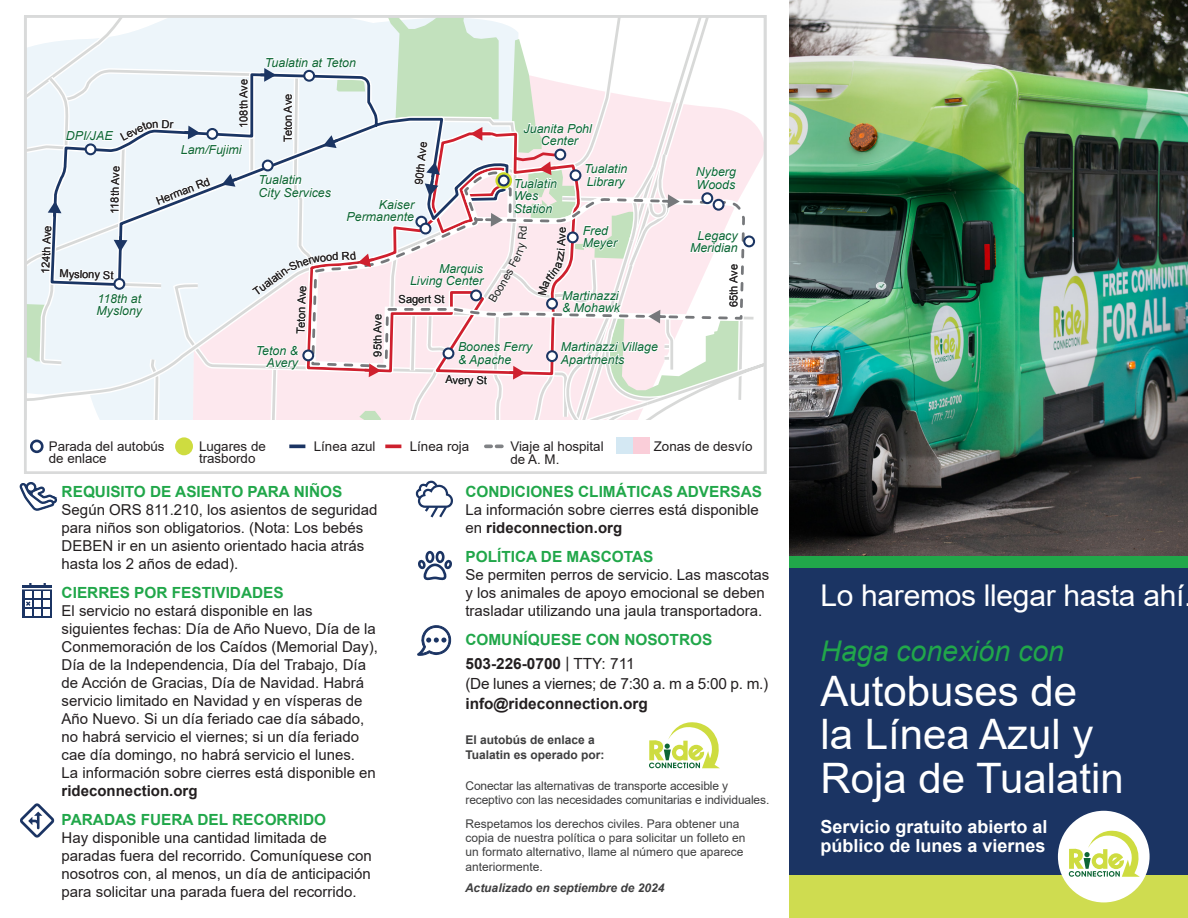
<style>
.page{position:relative;width:1188px;height:918px;background:#fff}
.page>*{position:absolute;margin:0;border:0;box-sizing:border-box;transform-origin:0 0}
.Fron_page____Title{font:42px/43.5px "Arial";color:#fff}
.Fron_page____Title-2{font:30px "Arial";letter-spacing:-.01em;color:#fff}
.Body{font:italic 28.5px "Arial";color:#21a74a}
.Front_Page-Service_description{font:700 18px/19.5px "Arial";color:#fff}
.Green_subhead{font:700 15.3px "Arial";color:#21a74a}
.Body-2{font:700 15.3px "Arial";color:#231f20}
.Body-3{font:15.3px "Arial";letter-spacing:-.02em;color:#231f20}
.Body-4{font:700 15.3px "Arial";color:#21a74a}
.Body-5{font:15px/18px "Arial";color:#231f20}
.legend_text{font:13.35px/13.5px "Arial";color:#231f20}
.Body-6{font:13.35px/12px "Arial";color:#231f20}
.t1{font:italic 12.45px/12.5px "Arial";color:#0c6635}
.Body-7{font:12px/14.4px "Arial";color:#3e3e3f}
.Body-8{font:700 12px/14.4px "Arial";color:#3e3e3f}
.Body-9{font:italic 700 12px "Arial";color:#3e3e3f}
.t2{font:11.1px "Arial";color:#3e3e3f}
.t3{font:11.1px "Arial";color:#231f20}
.s1{font-weight:700}
.s2{font-weight:400}
</style>
<div class="page">
<div style="left:790px;top:567px;width:398px;height:316px;background:#1b3463"></div>
<div style="left:790px;top:875px;width:398px;height:43px;background:#cfdc50"></div>
<div style="left:1058px;top:811px;width:92px;height:91px;background:#fff;border-radius:50%"></div>
<img style="left:790px;top:0;width:398px;height:556px">
<div style="left:790px;top:556px;width:398px;height:12px;background:#21a74a"></div>
<svg style="left:1069px;top:831px;width:71px;height:46px"></svg>
<svg style="left:649px;top:722px;width:71px;height:46px"></svg>
<svg style="left:417px;top:625px;width:35px;height:31px"></svg>
<div style="left:23px;top:586px;width:29px;height:32px;background:#1b3463"></div>
<div style="left:25px;top:591px;width:7px;height:7px;background:#fff"></div>
<div style="left:34px;top:591px;width:7px;height:7px;background:#fff"></div>
<div style="left:43px;top:591px;width:7px;height:7px;background:#fff"></div>
<div style="left:34px;top:600px;width:7px;height:7px;background:#fff"></div>
<div style="left:43px;top:600px;width:7px;height:7px;background:#fff"></div>
<hr style="left:20px;top:588px;width:37px;height:1px;background:#fff">
<svg style="left:25px;top:600px;width:7px;height:7px"></svg>
<div style="left:25px;top:609px;width:7px;height:7px;background:#fff"></div>
<div style="left:34px;top:609px;width:7px;height:7px;background:#fff"></div>
<div style="left:43px;top:609px;width:7px;height:7px;background:#fff"></div>
<svg style="left:20px;top:803px;width:35px;height:35px"></svg>
<svg style="left:19px;top:16px;width:746px;height:571px"></svg>
<p class="t1" style="left:66px;top:130px;width:48px">DPI/JAE</p>
<p class="t2" style="left:38px;top:274px;width:50px;rotate:-88deg">124th Ave</p>
<p class="t2" style="left:107px;top:214px;width:50px;rotate:-89deg">118th Ave</p>
<p class="t2" style="left:60px;top:266px;width:55px;rotate:2deg">Myslony St</p>
<p class="t1" style="left:97px;top:293px;width:47px">118th at<br>Myslony</p>
<p class="t2" style="left:236px;top:128px;width:50px;rotate:-90deg">108th Ave</p>
<p class="t1" style="left:181px;top:144px;width:62px">Lam/Fujimi</p>
<p class="t2" style="left:154px;top:194px;width:58px;rotate:-21deg">Herman Rd</p>
<p class="t1" style="left:265px;top:56px;width:93px">Tualatin at Teton</p>
<p class="t2" style="left:281px;top:142px;width:50px;rotate:-90deg">Teton Ave</p>
<p class="t1" style="left:259px;top:174px;width:74px">Tualatin<br>City Services</p>
<p class="t2" style="left:411px;top:183px;width:44px;rotate:-83deg">90th Ave</p>
<p class="t1" style="left:347px;top:198px;width:69px;text-align:right">Kaiser<br>Permanente</p>
<p class="t1" style="left:524px;top:122px;width:70px;text-align:center">Juanita Pohl<br>Center</p>
<p class="t1" style="left:514px;top:177px;width:45px">Tualatin<br>Wes<br>Station</p>
<p class="t3" style="left:555px;top:233px;width:8px;rotate:-90deg">e</p>
<p class="t1" style="left:584px;top:163px;width:45px">Tualatin<br>Library</p>
<p class="t1" style="left:583px;top:224px;width:36px">Fred<br>Meyer</p>
<p class="t3" style="left:250px;top:287px;width:32px;rotate:-36deg">Tualat</p>
<p class="t2" style="left:293px;top:333px;width:50px;rotate:-88deg">Teton Ave</p>
<p class="t1" style="left:256px;top:345px;width:44px;text-align:right">Teton &amp;<br>Avery</p>
<p class="t2" style="left:370px;top:357px;width:44px;rotate:-90deg">95th Ave</p>
<p class="t1" style="left:410px;top:262px;width:75px;text-align:right">Marquis<br>Living Center</p>
<p class="t2" style="left:399px;top:292px;width:48px">Sagert St</p>
<p class="t1" style="left:458px;top:341px;width:76px">Boones Ferry &amp; Apache</p>
<p class="t2" style="left:446px;top:372px;width:43px;rotate:1deg">Avery St</p>
<p class="t1" style="left:562px;top:290px;width:59px">Martinazzi &amp; Mohawk</p>
<p class="t1" style="left:561px;top:341px;width:99px">Martinazzi Village<br>Apartments</p>
<p class="t1" style="left:696px;top:166px;width:42px">Nyberg<br>Woods</p>
<p class="t1" style="left:690px;top:229px;width:49px;text-align:right">Legacy<br>Meridian</p>
<p class="t2" style="left:726px;top:307px;width:44px;rotate:-90deg">65th Ave</p>
<p class="Body-6" style="left:49px;top:440px;width:117px">Parada del autobús de enlace</p>
<p class="legend_text" style="left:199px;top:439px;width:68px">Lugares de</p>
<p class="legend_text" style="left:410px;top:439px;width:61px">Línea roja</p>
<p class="legend_text" style="left:314px;top:439px;width:63px">Línea azul</p>
<p class="legend_text" style="left:654px;top:439px;width:100px">Zonas de desvío</p>
<p class="legend_text" style="left:510px;top:439px;width:95px">Viaje al hospital de A. M.</p>
<p class="legend_text" style="left:199px;top:451px;width:58px">trasbordo</p>
<p class="Green_subhead" style="left:62px;top:481px;width:282px">REQUISITO DE ASIENTO PARA NIÑOS</p>
<p class="Body-5" style="left:62px;top:501px;width:317px">Según ORS 811.210, los asientos de seguridad para niños son obligatorios. (Nota: Los bebés DEBEN ir en un asiento orientado hacia atrás hasta los 2 años de edad).</p>
<p class="Green_subhead" style="left:62px;top:582px;width:224px">CIERRES POR FESTIVIDADES</p>
<p class="Body-5" style="left:62px;top:602px;width:318px">El servicio no estará disponible en las siguientes fechas: Día de Año Nuevo, Día de la Conmemoración de los Caídos (Memorial Day), Día de la Independencia, Día del Trabajo, Día de Acción de Gracias, Día de Navidad. Habrá servicio limitado en Navidad y en vísperas de Año Nuevo. Si un día feriado cae día sábado, no habrá servicio el viernes; si un día feriado cae día domingo, no habrá servicio el lunes.<br>La información sobre cierres está disponible en <span class="s1">rideconnection.org</span></p>
<p class="Green_subhead" style="left:62px;top:809px;width:266px">PARADAS FUERA DEL RECORRIDO</p>
<p class="Body-5" style="left:62px;top:829px;width:312px">Hay disponible una cantidad limitada de paradas fuera del recorrido. Comuníquese con nosotros con, al menos, un día de anticipación para solicitar una parada fuera del recorrido.</p>
<p class="Green_subhead" style="left:465px;top:481px;width:298px">CONDICIONES CLIMÁTICAS ADVERSAS</p>
<p class="Body-5" style="left:465px;top:501px;width:295px">La información sobre cierres está disponible en <span class="s1">rideconnection.org</span></p>
<p class="Green_subhead" style="left:465px;top:546px;width:189px">POLÍTICA DE MASCOTAS</p>
<p class="Body-5" style="left:465px;top:566px;width:306px">Se permiten perros de servicio. Las mascotas y los animales de apoyo emocional se deben trasladar utilizando una jaula transportadora.</p>
<p class="Body-4" style="left:465px;top:629px;width:248px">COMUNÍQUESE CON NOSOTROS</p>
<p class="Body-2" style="left:465px;top:653px;width:171px">503-226-0700 <span class="s2">| TTY: 711</span></p>
<p class="Body-3" style="left:465px;top:673px;width:304px">(De lunes a viernes; de 7:30 a. m a 5:00 p. m.)</p>
<p class="Body-2" style="left:465px;top:693px;width:184px">info@rideconnection.org</p>
<p class="Body-8" style="left:465px;top:733px;width:141px">El autobús de enlace a<br>Tualatin es operado por:</p>
<p class="Body-7" style="left:465px;top:778px;width:305px">Conectar las alternativas de transporte accesible y receptivo con las necesidades comunitarias e individuales.</p>
<p class="Body-7" style="left:465px;top:816px;width:282px">Respetamos los derechos civiles. Para obtener una copia de nuestra política o para solicitar un folleto en un formato alternativo, llame al número que aparece anteriormente.</p>
<p class="Body-9" style="left:465px;top:880px;width:201px">Actualizado en septiembre de 2024</p>
<p class="Fron_page____Title-2" style="left:820px;top:575px;width:366px">Lo haremos llegar hasta ahí</p>
<p class="Body" style="left:820px;top:632px;width:245px">Haga conexión con</p>
<p class="Fron_page____Title" style="left:820px;top:669px;width:305px">Autobuses de<br>la Línea Azul y<br>Roja de Tualatin</p>
<p class="Front_Page-Service_description" style="left:820px;top:817px;width:229px">Servicio gratuito abierto al público de lunes a viernes</p>
</div>
